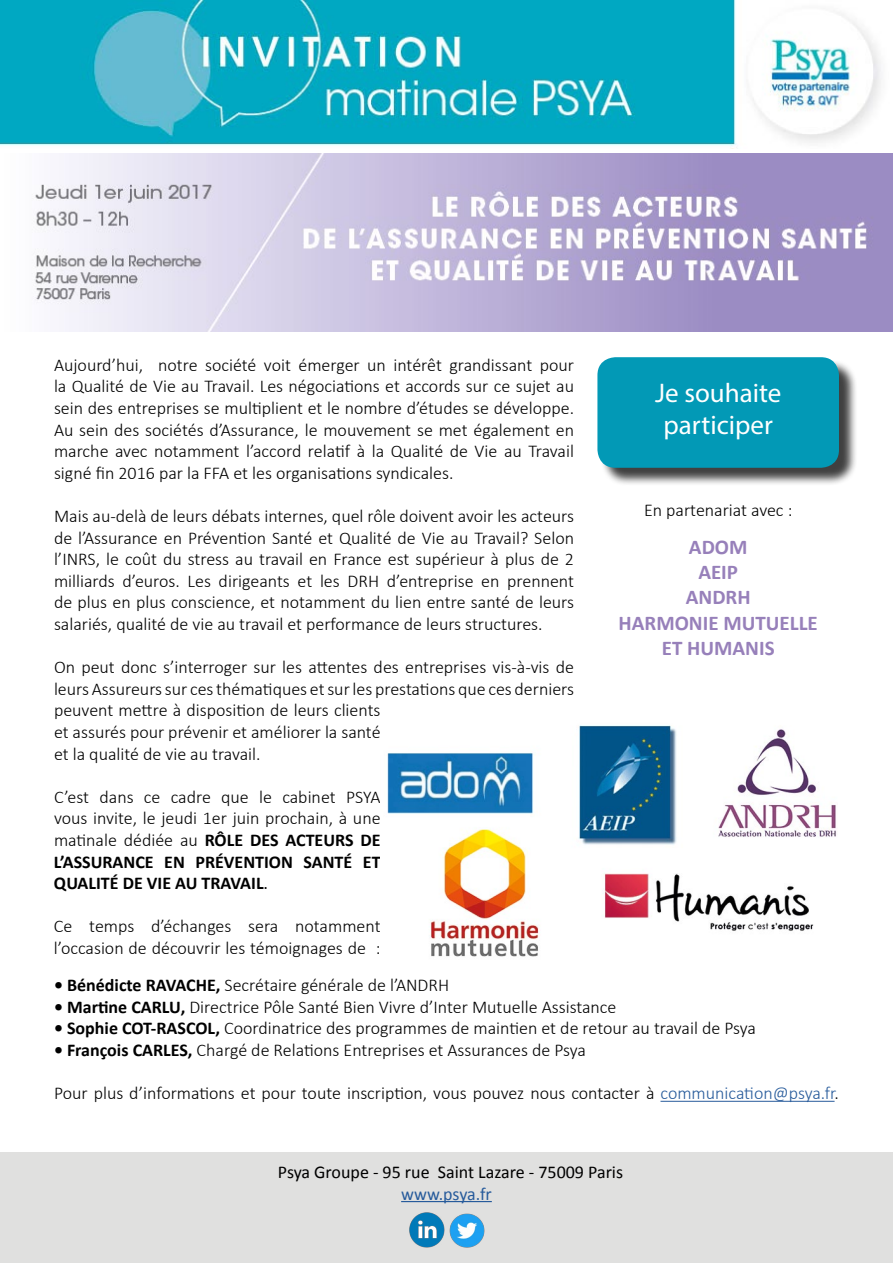
<style>
.page{position:relative;width:893px;height:1263px;background:#fff}
.page>*{position:absolute;margin:0;border:0;box-sizing:border-box;transform-origin:0 0}
.t1{font:27px/32.4px "Myriad Pro";color:#fff;text-align:center}
.t2{font:700 21px/25.2px "Calibri";color:#9780ba;text-align:center}
.t3{font:300 18px/21.6px "Calibri";color:#000;text-align:justify}
.t4{font:18px "Calibri";color:#000}
.t5{font:18px "Calibri";color:#275b9b}
.s1{font-weight:700}
.s2{font-weight:400}
.s3{color:#275b9b}
</style>
<div class="page">
<img style="left:34px;top:153px;width:859px;height:179px">
<img style="left:0;top:0;width:882px;height:149px">
<div style="left:600px;top:360px;width:258px;height:126px;background:#000;opacity:.75"></div>
<div style="left:597px;top:357px;width:242px;height:111px;background:#0299b6;border-radius:18px"></div>
<img style="left:387px;top:725px;width:449px;height:232px">
<div style="left:0;top:1152px;width:893px;height:111px;background:#e0e0df"></div>
<hr style="left:401px;top:1201px;width:91px;height:1px;background:#275b9b">
<hr style="left:660px;top:1101px;width:175px;height:1px;background:#275b9b">
<img style="left:449px;top:1213px;width:36px;height:35px">
<img style="left:409px;top:1212px;width:36px;height:36px">
<p class="t3" style="left:54px;top:354px;width:522px">Aujourd’hui, notre société voit émerger un intérêt grandissant pour la Qualité de Vie au Travail. Les négociations et accords sur ce sujet au sein des entreprises se multiplient et le nombre d’études se développe.<br>Au sein des sociétés d’Assurance, le mouvement se met également en marche avec notamment l’accord relatif à la Qualité de Vie au Travail signé fin 2016 par la FFA et les organisations syndicales.</p>
<p class="t3" style="left:54px;top:505px;width:522px">Mais au-delà de leurs débats internes, quel rôle doivent avoir les acteurs de l’Assurance en Prévention Santé et Qualité de Vie au Travail? Selon l’INRS, le coût du stress au travail en France est supérieur à plus de 2 milliards d’euros. Les dirigeants et les DRH d’entreprise en prennent de plus en plus conscience, et notamment du lien entre santé de leurs salariés, qualité de vie au travail et performance de leurs structures.</p>
<p class="t3" style="left:54px;top:656px;width:522px;text-align:left">On peut donc s’interroger sur les attentes des entreprises vis-à-vis de leurs Assureurs sur ces thématiques et sur les prestations que ces derniers peuvent mettre à disposition de leurs clients<br>et assurés pour prévenir et améliorer la santé<br>et la qualité de vie au travail.</p>
<p class="t3" style="left:54px;top:786px;width:328px">C’est dans ce cadre que le cabinet PSYA vous invite, le jeudi 1er juin prochain, à une matinale dédiée au <span class="s1">RÔLE DES ACTEURS DE L’ASSURANCE EN PRÉVENTION SANTÉ ET QUALITÉ DE VIE AU TRAVAIL</span><span class="s2">.</span></p>
<p class="t3" style="left:54px;top:915px;width:328px">Ce temps d’échanges sera notamment l’occasion de découvrir les témoignages de :</p>
<h1 class="t1" style="left:655px;top:376px;width:128px">Je souhaite participer</h1>
<p class="t3" style="left:644px;top:499px;width:150px">En partenariat avec :</p>
<p class="t2" style="left:619px;top:534px;width:201px">ADOM<br>AEIP<br>ANDRH<br>HARMONIE MUTUELLE<br>ET HUMANIS</p>
<p class="t3" style="left:54px;top:974px;width:397px"><span class="s1">• Bénédicte RAVACHE,</span> Secrétaire générale de l’ANDRH</p>
<p class="t3" style="left:54px;top:996px;width:564px"><span class="s1">• Martine CARLU,</span> Directrice Pôle Santé Bien Vivre d’Inter Mutuelle Assistance</p>
<p class="t3" style="left:54px;top:1017px;width:703px"><span class="s1">• Sophie COT-RASCOL,</span> Coordinatrice des programmes de maintien et de retour au travail de Psya</p>
<p class="t3" style="left:54px;top:1039px;width:533px"><span class="s1">• François CARLES,</span> Chargé de Relations Entreprises et Assurances de Psya</p>
<p class="t3" style="left:54px;top:1082px;width:786px">Pour plus d’informations et pour toute inscription, vous pouvez nous contacter à <span class="s3">communication@psya.fr</span>.</p>
<p class="t4" style="left:278px;top:1160px;width:347px">Psya Groupe - 95 rue Saint Lazare - 75009 Paris</p>
<p class="t5" style="left:401px;top:1182px;width:92px">www.psya.fr</p>
</div>
